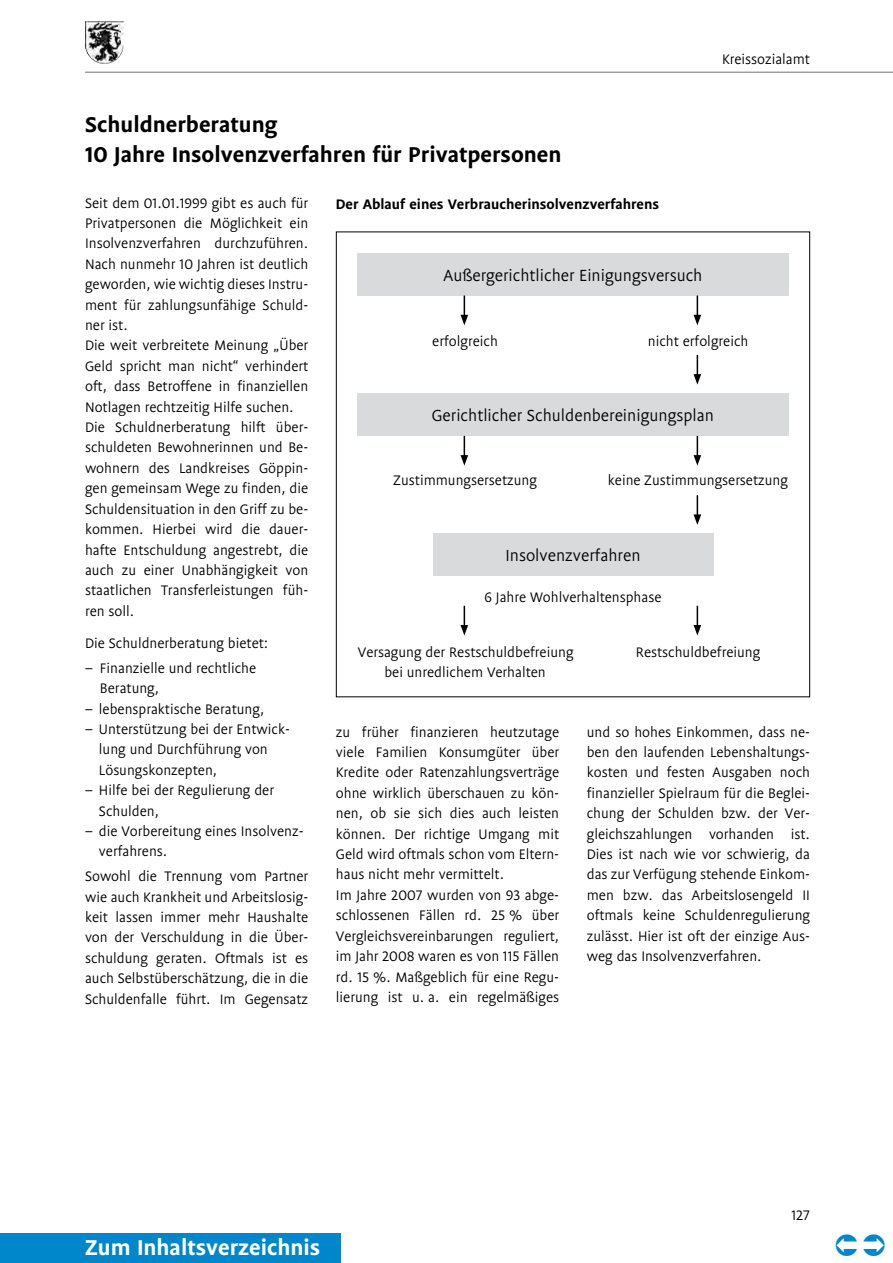
<style>
.page{position:relative;width:893px;height:1263px;background:#fff}
.page>*{position:absolute;margin:0;border:0;box-sizing:border-box;transform-origin:0 0}
.Überschr__3-sp{font:700 24px/30px "Flex";color:#000}
.t1{font:700 24px "Flex";color:#fff}
.Grundschrift_10_3{font:18px "Flex";color:#000}
.Grundschrift_10_3-2{font:15.45px/20.4px "Flex";color:#000;text-align:justify}
.Überschrift_Text{font:700 15.45px "Flex";color:#000}
</style>
<div class="page">
<img style="left:85px;top:21px;width:7px;height:38px">
<hr style="left:85px;top:72px;width:808px;height:1px;background:#9c9e9f">
<div style="left:0;top:1233px;width:340px;height:30px;background:#0086cb"></div>
<div style="left:357px;top:253px;width:432px;height:42px;background:#d9dadb"></div>
<svg style="left:460px;top:296px;width:8px;height:29px"></svg>
<svg style="left:693px;top:296px;width:8px;height:29px"></svg>
<svg style="left:693px;top:355px;width:8px;height:30px"></svg>
<div style="left:357px;top:393px;width:432px;height:43px;background:#d9dadb"></div>
<svg style="left:460px;top:436px;width:8px;height:30px"></svg>
<svg style="left:693px;top:436px;width:8px;height:30px"></svg>
<svg style="left:693px;top:495px;width:8px;height:30px"></svg>
<div style="left:433px;top:533px;width:280px;height:43px;background:#d9dadb"></div>
<svg style="left:460px;top:606px;width:8px;height:29px"></svg>
<svg style="left:693px;top:606px;width:8px;height:29px"></svg>
<p class="Grundschrift_10_3-2" style="left:722px;top:49px;width:90px">Kreissozialamt</p>
<p class="Überschr__3-sp" style="left:85px;top:110px;width:478px">Schuldnerberatung<br>10 Jahre Insolvenzverfahren für Privatpersonen</p>
<p class="Grundschrift_10_3-2" style="left:85px;top:193px;width:225px;text-align:left">Seit dem 01.01.1999 gibt es auch für<br>Privatpersonen die Möglichkeit ein<br>Insolvenzverfahren durchzuführen.<br>Nach nunmehr 10 Jahren ist deutlich geworden, wie wichtig dieses Instru&shy;ment für zahlungsunfähige Schuld&shy;ner ist.</p>
<p class="Grundschrift_10_3-2" style="left:85px;top:335px;width:225px">Die weit verbreitete Meinung „Über Geld spricht man nicht“ verhindert oft, dass Betroffene in finanziellen Notlagen rechtzeitig Hilfe suchen.</p>
<p class="Grundschrift_10_3-2" style="left:85px;top:417px;width:225px">Die Schuldnerberatung hilft über&shy;schuldeten Bewohnerinnen und Be&shy;wohnern des Landkreises Göppin&shy;gen gemeinsam Wege zu finden, die Schuldensituation in den Griff zu be&shy;kommen. Hierbei wird die dauer&shy;hafte Entschuldung angestrebt, die auch zu einer Unabhängigkeit von staatlichen Transferleistungen füh&shy;ren soll.</p>
<p class="Grundschrift_10_3-2" style="left:85px;top:633px;width:185px">Die Schuldnerberatung bietet:</p>
<p class="Grundschrift_10_3-2" style="left:100px;top:658px;width:158px;text-indent:-15px">– Finanzielle und rechtliche<br>Beratung,</p>
<p class="Grundschrift_10_3-2" style="left:85px;top:699px;width:181px">– lebenspraktische Beratung,</p>
<p class="Grundschrift_10_3-2" style="left:99px;top:719px;width:193px;text-align:left;text-indent:-14px">– Unterstützung bei der Entwick&shy;lung und Durchführung von<br>Lösungskonzepten,</p>
<p class="Grundschrift_10_3-2" style="left:99px;top:780px;width:177px;text-indent:-14px">– Hilfe bei der Regulierung der<br>Schulden,</p>
<p class="Grundschrift_10_3-2" style="left:99px;top:821px;width:204px;text-indent:-14px">– die Vorbereitung eines Insolvenz&shy;verfahrens.</p>
<p class="Grundschrift_10_3-2" style="left:85px;top:866px;width:225px">Sowohl die Trennung vom Partner wie auch Krankheit und Arbeitslosig&shy;keit lassen immer mehr Haushalte von der Verschuldung in die Über&shy;schuldung geraten. Oftmals ist es auch Selbstüberschätzung, die in die Schuldenfalle führt. Im Gegensatz</p>
<p class="Überschrift_Text" style="left:336px;top:195px;width:325px">Der Ablauf eines Verbraucherinsolvenzverfahrens</p>
<p class="Grundschrift_10_3" style="left:444px;top:265px;width:260px">Außergerichtlicher Einigungsversuch</p>
<p class="Grundschrift_10_3-2" style="left:432px;top:331px;width:67px">erfolgreich</p>
<p class="Grundschrift_10_3-2" style="left:648px;top:331px;width:102px">nicht erfolgreich</p>
<p class="Grundschrift_10_3" style="left:432px;top:405px;width:284px">Gerichtlicher Schuldenbereinigungsplan</p>
<p class="Grundschrift_10_3-2" style="left:393px;top:470px;width:145px">Zustimmungsersetzung</p>
<p class="Grundschrift_10_3-2" style="left:608px;top:470px;width:182px">keine Zustimmungsersetzung</p>
<p class="Grundschrift_10_3" style="left:505px;top:546px;width:137px">Insolvenzverfahren</p>
<p class="Grundschrift_10_3-2" style="left:484px;top:587px;width:179px">6 Jahre Wohlverhaltensphase</p>
<p class="Grundschrift_10_3-2" style="left:358px;top:642px;width:217px">Versagung der Restschuldbefreiung</p>
<p class="Grundschrift_10_3-2" style="left:636px;top:642px;width:126px">Restschuldbefreiung</p>
<p class="Grundschrift_10_3-2" style="left:384px;top:662px;width:163px">bei unredlichem Verhalten</p>
<p class="Grundschrift_10_3-2" style="left:336px;top:722px;width:225px">zu früher finanzieren heutzutage viele Familien Konsumgüter über Kredite oder Ratenzahlungsverträge ohne wirklich überschauen zu kön&shy;nen, ob sie sich dies auch leisten können. Der richtige Umgang mit Geld wird oftmals schon vom Eltern&shy;haus nicht mehr vermittelt.</p>
<p class="Grundschrift_10_3-2" style="left:336px;top:885px;width:225px">Im Jahre 2007 wurden von 93 abge&shy;schlossenen Fällen rd. 25 % über Vergleichsvereinbarungen reguliert, im Jahr 2008 waren es von 115 Fällen rd. 15 %. Maßgeblich für eine Regu&shy;lierung ist u. a. ein regelmäßiges</p>
<p class="Grundschrift_10_3-2" style="left:587px;top:722px;width:225px">und so hohes Einkommen, dass ne&shy;ben den laufenden Lebenshaltungs&shy;kosten und festen Ausgaben noch finanzieller Spielraum für die Beglei&shy;chung der Schulden bzw. der Ver&shy;gleichszahlungen vorhanden ist.<br>Dies ist nach wie vor schwierig, da das zur Verfügung stehende Einkom&shy;men bzw. das Arbeitslosengeld II oftmals keine Schuldenregulierung zulässt. Hier ist oft der einzige Aus&shy;weg das Insolvenzverfahren.</p>
<h1 class="t1" style="left:85px;top:1233px;width:237px">Zum Inhaltsverzeichnis</h1>
<p class="Grundschrift_10_3-2" style="left:791px;top:1205px;width:20px">127</p>
</div>
